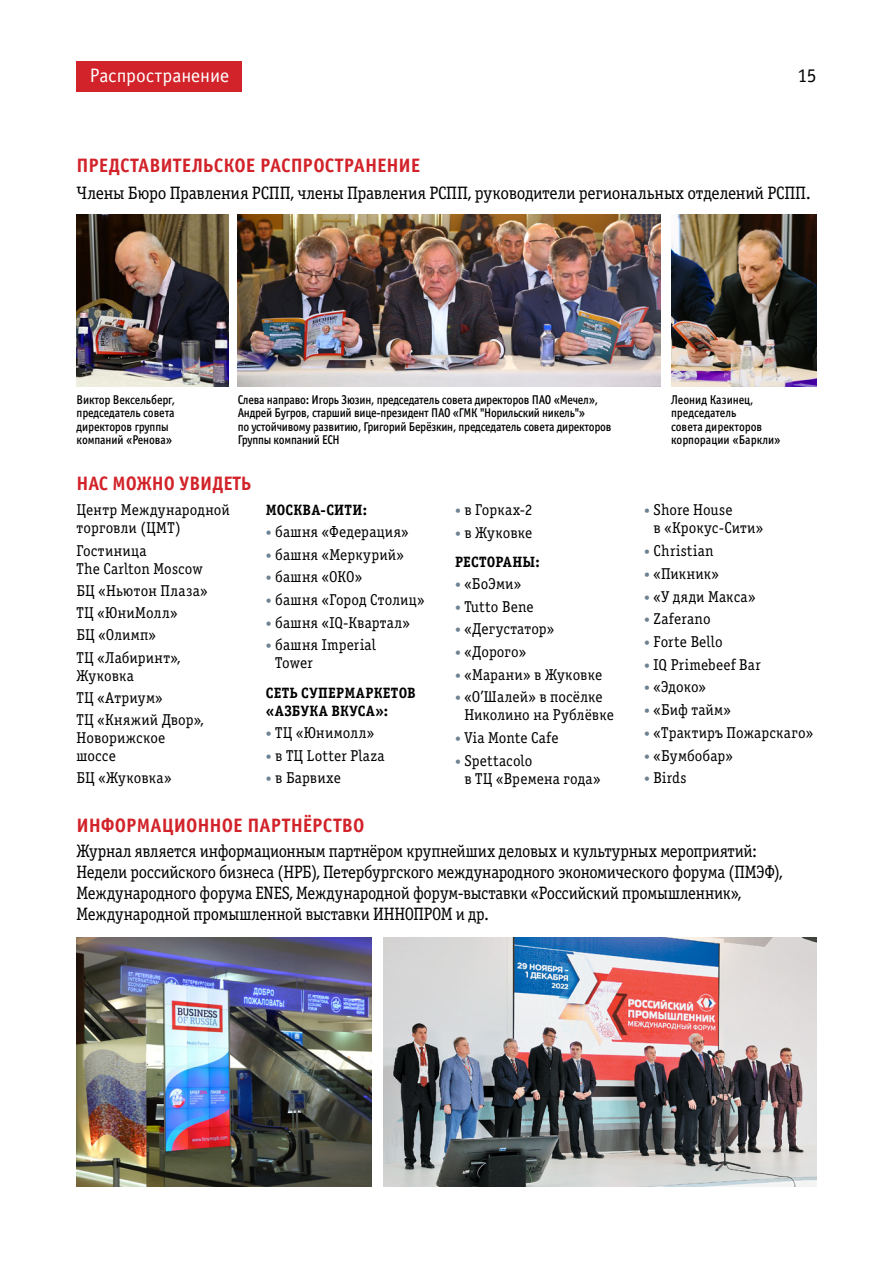
<style>
.page{position:relative;width:893px;height:1263px;background:#fff}
.page>*{position:absolute;margin:0;border:0;box-sizing:border-box;transform-origin:0 0}
.t1{font:19.5px "Officina Sans Bold C";color:#d2232a}
.t2{font:19.5px "Officina Sans Book C";letter-spacing:-.005em;color:#fff}
.t3{font:19.5px "Officina Sans Bold C";color:#d2232a;scale:.96 1}
.t4{font:19.5px "Officina Sans Book C";color:#000}
.t5{font:18px/21px "Officina Serif Book C";letter-spacing:-.015em;color:#000;scale:.93 1}
.t6{font:18px "Officina Serif Book C";letter-spacing:-.015em;color:#000}
.t7{font:15.75px/18px "Officina Serif Book C";letter-spacing:.01em;color:#000}
.t8{font:15px/18px "Officina Serif Bold C";letter-spacing:.015em;color:#000}
.t9{font:12.75px/13.5px "Officina Sans Medium C";letter-spacing:-.02em;color:#000;scale:.9 1}
.t10{font:12.75px/13.5px "Officina Sans Medium C";color:#000;scale:.9 1}
.s1{font-size:12px;color:#6d8292}
</style>
<div class="page">
<div style="left:77px;top:61px;width:165px;height:30px;background:#d2232a"></div>
<img style="left:383px;top:937px;width:433px;height:249px">
<img style="left:77px;top:937px;width:294px;height:249px">
<img style="left:238px;top:215px;width:423px;height:171px">
<img style="left:671px;top:215px;width:145px;height:171px">
<img style="left:77px;top:215px;width:152px;height:171px">
<p class="t2" style="left:90px;top:65px;width:141px">Распространение</p>
<p class="t4" style="left:797px;top:65px;width:21px">15</p>
<p class="t1" style="left:77px;top:154px;width:345px">ПРЕДСТАВИТЕЛЬСКОЕ РАСПРОСТРАНЕНИЕ</p>
<p class="t6" style="left:77px;top:183px;width:736px">Члены Бюро Правления РСПП, члены Правления РСПП, руководители региональных отделений РСПП.</p>
<p class="t9" style="left:77px;top:393px;width:111px">Виктор Вексельберг, председатель совета директоров группы компаний «Ренова»</p>
<p class="t9" style="left:238px;top:393px;width:417px">Слева направо: Игорь Зюзин, председатель совета директоров ПАО «Мечел», Андрей Бугров, старший вице-президент ПАО «ГМК "Норильский никель"»<br>по устойчивому развитию, Григорий Берёзкин, председатель совета директоров Группы компаний ЕСН</p>
<p class="t10" style="left:671px;top:393px;width:123px">Леонид Казинец, председатель<br>совета директоров корпорации «Баркли»</p>
<p class="t3" style="left:77px;top:472px;width:184px">НАС МОЖНО УВИДЕТЬ</p>
<p class="t7" style="left:77px;top:501px;width:155px">Центр Международной торговли (ЦМТ)</p>
<p class="t7" style="left:77px;top:542px;width:128px">Гостиница<br>The Carlton Moscow</p>
<p class="t7" style="left:77px;top:580px;width:133px;line-height:22.2px">БЦ «Ньютон Плаза»<br>ТЦ «ЮниМолл»<br>БЦ «Олимп»<br>ТЦ «Лабиринт»,</p>
<p class="t7" style="left:77px;top:664px;width:129px;line-height:22.2px">Жуковка<br>ТЦ «Атриум»<br>ТЦ «Княжий Двор»,</p>
<p class="t7" style="left:77px;top:729px;width:90px">Новорижское шоссе</p>
<p class="t7" style="left:77px;top:769px;width:96px">БЦ «Жуковка»</p>
<p class="t8" style="left:266px;top:501px;width:103px">МОСКВА-СИТИ:</p>
<p class="t7" style="left:266px;top:523px;width:144px"><span class="s1">•</span> башня «Федерация»</p>
<p class="t7" style="left:266px;top:546px;width:139px"><span class="s1">•</span> башня «Меркурий»</p>
<p class="t7" style="left:266px;top:568px;width:98px"><span class="s1">•</span> башня «ОКО»</p>
<p class="t7" style="left:266px;top:591px;width:160px"><span class="s1">•</span> башня «Город Столиц»</p>
<p class="t7" style="left:266px;top:614px;width:146px"><span class="s1">•</span> башня «IQ-Квартал»</p>
<p class="t7" style="left:275px;top:636px;width:102px;text-indent:-9px"><span class="s1">•</span> башня Imperial<br>Tower</p>
<p class="t8" style="left:266px;top:684px;width:152px">СЕТЬ СУПЕРМАРКЕТОВ «АЗБУКА ВКУСА»:</p>
<p class="t7" style="left:266px;top:724px;width:110px"><span class="s1">•</span> ТЦ «Юнимолл»</p>
<p class="t7" style="left:266px;top:747px;width:120px"><span class="s1">•</span> в ТЦ Lotter Plaza</p>
<p class="t7" style="left:266px;top:769px;width:77px"><span class="s1">•</span> в Барвихе</p>
<p class="t7" style="left:455px;top:501px;width:79px"><span class="s1">•</span> в Горках-2</p>
<p class="t7" style="left:455px;top:524px;width:79px"><span class="s1">•</span> в Жуковке</p>
<p class="t8" style="left:455px;top:553px;width:86px">РЕСТОРАНЫ:</p>
<p class="t7" style="left:455px;top:575px;width:68px"><span class="s1">•</span> «БоЭми»</p>
<p class="t7" style="left:455px;top:598px;width:80px"><span class="s1">•</span> Tutto Bene</p>
<p class="t7" style="left:455px;top:620px;width:101px"><span class="s1">•</span> «Дегустатор»</p>
<p class="t7" style="left:455px;top:643px;width:73px"><span class="s1">•</span> «Дорого»</p>
<p class="t7" style="left:455px;top:666px;width:149px"><span class="s1">•</span> «Марани» в Жуковке</p>
<p class="t7" style="left:464px;top:688px;width:151px;text-indent:-9px"><span class="s1">•</span> «О’Шалей» в посёлке<br>Николино на Рублёвке</p>
<p class="t7" style="left:455px;top:729px;width:105px"><span class="s1">•</span> Via Monte Cafe</p>
<p class="t7" style="left:464px;top:752px;width:137px;text-indent:-9px"><span class="s1">•</span> Spettacolo<br>в ТЦ «Времена года»</p>
<p class="t7" style="left:654px;top:501px;width:111px;text-indent:-9px"><span class="s1">•</span> Shore House<br>в «Крокус-Сити»</p>
<p class="t7" style="left:644px;top:542px;width:71px"><span class="s1">•</span> Christian</p>
<p class="t7" style="left:644px;top:565px;width:76px"><span class="s1">•</span> «Пикник»</p>
<p class="t7" style="left:644px;top:587px;width:113px"><span class="s1">•</span> «У дяди Макса»</p>
<p class="t7" style="left:644px;top:610px;width:68px"><span class="s1">•</span> Zaferano</p>
<p class="t7" style="left:644px;top:633px;width:80px"><span class="s1">•</span> Forte Bello</p>
<p class="t7" style="left:644px;top:656px;width:118px"><span class="s1">•</span> IQ Primebeef Bar</p>
<p class="t7" style="left:644px;top:678px;width:63px"><span class="s1">•</span> «Эдоко»</p>
<p class="t7" style="left:644px;top:701px;width:88px"><span class="s1">•</span> «Биф тайм»</p>
<p class="t7" style="left:644px;top:724px;width:170px"><span class="s1">•</span> «Трактиръ Пожарскаго»</p>
<p class="t7" style="left:644px;top:746px;width:90px"><span class="s1">•</span> «Бумбобар»</p>
<p class="t7" style="left:644px;top:769px;width:44px"><span class="s1">•</span> Birds</p>
<p class="t1" style="left:77px;top:814px;width:289px">ИНФОРМАЦИОННОЕ ПАРТНЁРСТВО</p>
<p class="t5" style="left:77px;top:841px;width:761px">Журнал является информационным партнёром крупнейших деловых и культурных мероприятий:<br>Недели российского бизнеса (НРБ), Петербургского международного экономического форума (ПМЭФ), Международного форума ENES, Международной форум-выставки «Российский промышленник», Международной промышленной выставки ИННОПРОМ и др.</p>
</div>
